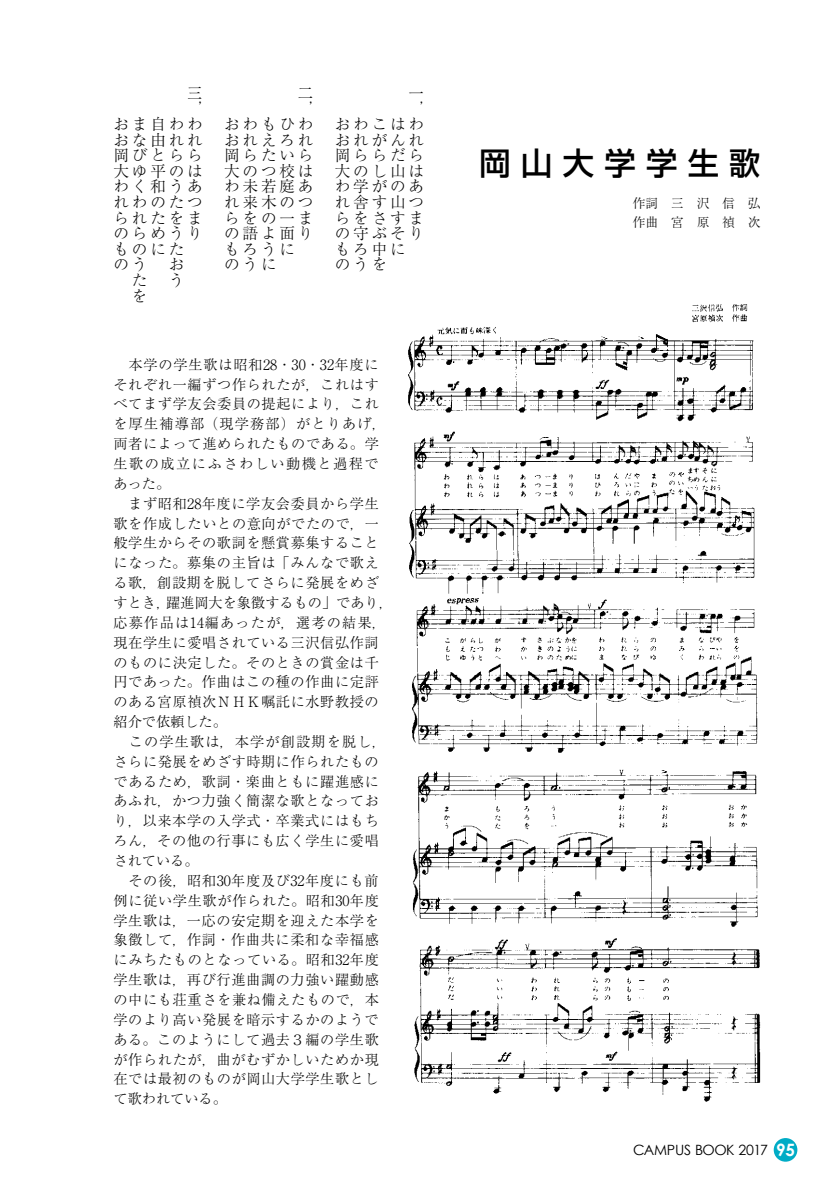
<style>
.page{position:relative;width:840px;height:1191px;background:#fff}
.page>*{position:absolute;margin:0;border:0;box-sizing:border-box;transform-origin:0 0}
.t1{font:500 31.2px "Shin Go Pr 6 N";letter-spacing:.335em;color:#000}
.t2{font:700 17px "Century Gothic";color:#fff}
.t3{font:300 15.6px/15.6px "Ryumin Pr 6 N";color:#000}
.t4{font:300 14.2px/19.8px "Ryumin Pr 6 N";letter-spacing:.045em;color:#000}
.t5{font:300 14.2px "Ryumin Pr 6 N";letter-spacing:.08em;color:#000}
.t6{font:300 14.2px "Ryumin Pr 6 N";letter-spacing:.105em;color:#000}
.t7{font:300 14.2px "Ryumin Pr 6 N";color:#000}
.t8{font:14.2px "Century Gothic";letter-spacing:-.025em;color:#000}
.t9{font:300 12.8px/18.4px "Ryumin Pr 6 N";color:#000}
</style>
<div class="page">
<div style="left:773px;top:1138px;width:23px;height:23px;background:#00acc6;border-radius:50%"></div>
<img style="left:408px;top:304px;width:352px;height:798px">
<p class="t3" style="left:187px;top:84px;width:16px">三</p>
<p class="t3" style="left:187px;top:100px;width:15px">，</p>
<p class="t3" style="left:113px;top:115px;width:91px;text-align:right">おま自わわおな由れれ岡びとらら大ゆ平のはあ<br>れわのたつられたをまり</p>
<p class="t3" style="left:150px;top:178px;width:31px">和う</p>
<p class="t3" style="left:113px;top:178px;width:30px">わく</p>
<p class="t3" style="left:113px;top:225px;width:68px">のらめう</p>
<p class="t3" style="left:113px;top:240px;width:71px">ものにた</p>
<p class="t3" style="left:113px;top:256px;width:31px">のう</p>
<p class="t3" style="left:132px;top:271px;width:15px">た</p>
<p class="t3" style="left:132px;top:287px;width:15px">を</p>
<p class="t3" style="left:169px;top:256px;width:15px">おう</p>
<p class="t3" style="left:298px;top:84px;width:16px">二</p>
<p class="t3" style="left:408px;top:84px;width:16px">一</p>
<p class="t3" style="left:298px;top:100px;width:15px">，</p>
<p class="t3" style="left:408px;top:100px;width:15px">，</p>
<p class="t3" style="left:224px;top:115px;width:91px">おわもひわおれえろれ岡らたいら大のつ校はわ未若庭あれ来木のつらをの一まの語よ面り</p>
<p class="t3" style="left:224px;top:240px;width:49px">もろうのう</p>
<p class="t3" style="left:279px;top:240px;width:15px">に</p>
<p class="t3" style="left:261px;top:256px;width:15px">に</p>
<p class="t3" style="left:334px;top:115px;width:91px">おわこはわおれがんれ岡ららだら大のし山はわ学がのあれ舎す山つらをさすまの守ぶそり</p>
<p class="t3" style="left:334px;top:240px;width:71px">もろ中にのう</p>
<p class="t3" style="left:371px;top:256px;width:15px">を</p>
<p class="t4" style="left:113px;top:354px;width:266px">　本学の学生歌は昭和28・30・32年度に</p>
<p class="t4" style="left:113px;top:373px;width:267px">それぞれ一編ずつ作られたが，これはす</p>
<p class="t4" style="left:113px;top:393px;width:267px">べてまず学友会委員の提起により，これ</p>
<p class="t5" style="left:113px;top:413px;width:274px">を厚生補導部（現学務部）がとりあげ，</p>
<p class="t4" style="left:113px;top:433px;width:267px">両者によって進められたものである。学</p>
<p class="t6" style="left:113px;top:452px;width:266px">生歌の成立にふさわしい動機と過程で</p>
<p class="t4" style="left:113px;top:473px;width:58px">あった。</p>
<p class="t4" style="left:113px;top:492px;width:267px">　まず昭和28年度に学友会委員から学生</p>
<p class="t4" style="left:113px;top:512px;width:267px">歌を作成したいとの意向がでたので，一</p>
<p class="t4" style="left:113px;top:532px;width:266px">般学生からその歌詞を懸賞募集すること</p>
<p class="t4" style="left:113px;top:552px;width:267px">になった。募集の主旨は「みんなで歌え</p>
<p class="t4" style="left:113px;top:572px;width:267px">る歌，創設期を脱してさらに発展をめざ</p>
<p class="t7" style="left:166px;top:591px;width:228px">躍進岡大を象徴するもの」であり，</p>
<p class="t4" style="left:113px;top:592px;width:274px">すとき，<br>応募作品は14編あったが，選考の結果，現在学生に愛唱されている三沢信弘作詞のものに決定した。そのときの賞金は千円であった。作曲はこの種の作曲に定評のある宮原禎次ＮＨＫ嘱託に水野教授の紹介で依頼した。<br>　この学生歌は，本学が創設期を脱し，さらに発展をめざす時期に作られたものであるため，歌詞・楽曲ともに躍進感にあふれ，かつ力強く簡潔な歌となっており，以来本学の入学式・卒業式にはもちろん，その他の行事にも広く学生に愛唱されている。<br>　その後，昭和30年度及び32年度にも前例に従い学生歌が作られた。昭和30年度学生歌は，一応の安定期を迎えた本学を象徴して，作詞・作曲共に柔和な幸福感にみちたものとなっている。昭和32年度学生歌は，再び行進曲調の力強い躍動感の中にも荘重さを兼ね備えたもので，本学のより高い発展を暗示するかのようである。このようにして過去３編の学生歌が作られたが，曲がむずかしいためか現在では最初のものが岡山大学学生歌として歌われている。</p>
<h1 class="t1" style="left:479px;top:137px;width:282px">岡山大学学生歌</h1>
<p class="t9" style="left:632px;top:193px;width:129px">作詞　三　沢　信　弘作曲　宮　原　禎　次</p>
<p class="t8" style="left:633px;top:1139px;width:136px">CAMPUS BOOK 2017</p>
<p class="t2" style="left:775px;top:1136px;width:21px">95</p>
</div>
